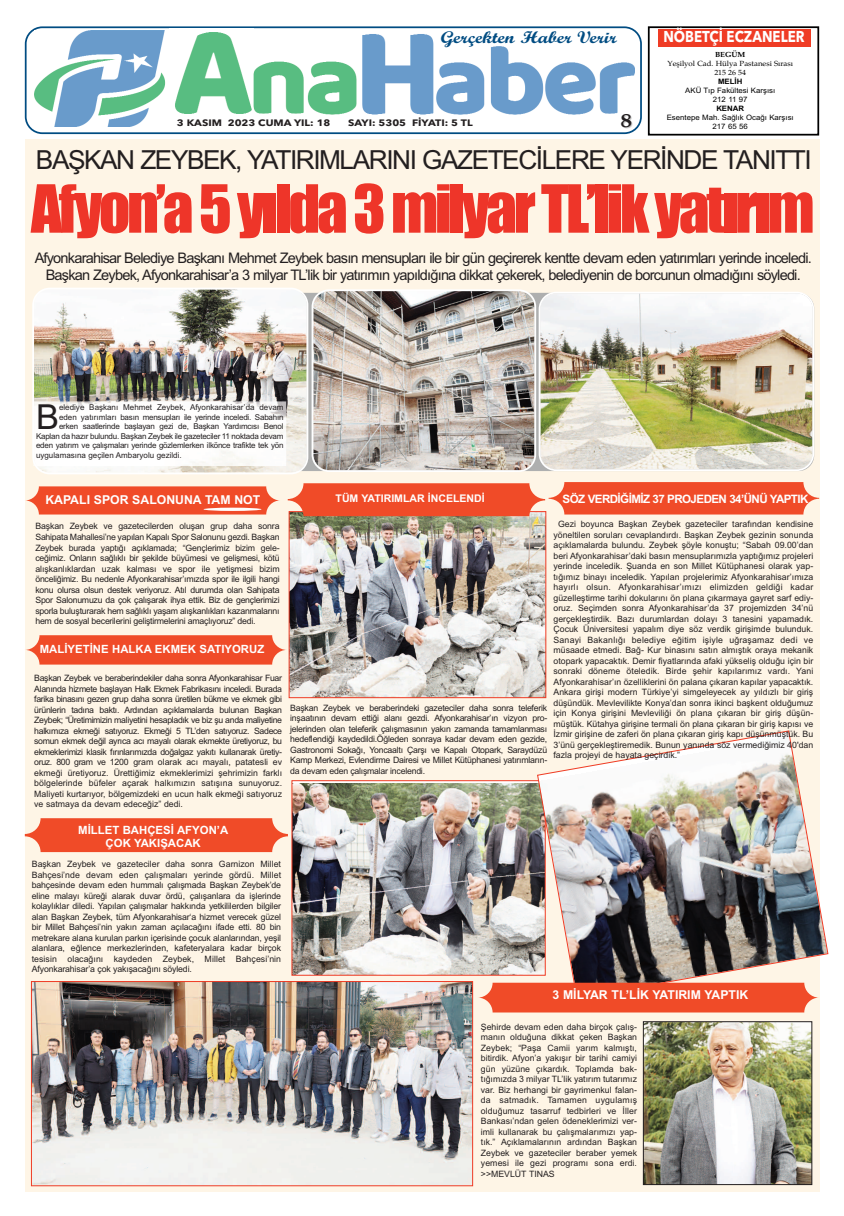
<style>
.page{position:relative;width:844px;height:1216px;background:#fff}
.page>*{position:absolute;margin:0;border:0;box-sizing:border-box;transform-origin:0 0}
.t1{font:61.25px "Impact";letter-spacing:-.055em;color:#ee3529}
.t2{font:34.48px "Arial";color:#231f20}
.t3{font:26.25px "Arial";letter-spacing:-.055em;color:#231f20}
.t4{font:700 19.69px "Palatino";color:#231f20;scale:1.19 1}
.t5{font:17.06px "Script MT Bold";color:#004c82;scale:1.17 1}
.t6{font:700 15.58px "Avenir Next LT Pro";color:#fff;scale:.85 1}
.t7{font:14.61px/17.5px "Arial";letter-spacing:-.055em;color:#231f20;text-align:center}
.t8{font:700 12.25px "Arial";color:#fff}
.t9{font:700 11.55px "Arial";letter-spacing:-.05em;color:#fff}
.t10{font:700 11.38px/13.7px "Arial";color:#fff;text-align:center}
.t11{font:700 10.5px "Arial";color:#fff}
.t12{font:700 9.28px "Avenir Next LT Pro";color:#231f20;scale:1.15 1}
.t13{font:8.75px/10.5px "Arial";color:#231f20;text-align:justify}
.t14{font:8.05px "Arial";letter-spacing:-.03em;color:#231f20}
.t15{font:8.05px "Arial";color:#231f20}
.t16{font:7.44px/8.9px "Arial";color:#000;text-align:center;scale:1.05 1}
.t17{font:7.44px/9px "Palatino";color:#000;text-align:center;scale:1.05 1}
.t18{font:700 7.44px "Arial";color:#000;scale:1.05 1}
.t19{font:700 7.44px "Palatino";color:#000;scale:1.05 1}
</style>
<div class="page">
<svg style="left:25px;top:26px;width:616px;height:108px"></svg>
<img style="left:35px;top:30px;width:134px;height:96px">
<img style="left:170px;top:29px;width:83px;height:88px">
<img style="left:358px;top:31px;width:80px;height:85px">
<img style="left:253px;top:54px;width:106px;height:62px">
<img style="left:436px;top:46px;width:198px;height:70px">
<div style="left:647px;top:26px;width:172px;height:109px;border:2px solid #000"></div>
<div style="left:657px;top:30px;width:152px;height:17px;background:#ef3c25"></div>
<div style="left:25px;top:139px;width:794px;height:1052px;background:#fef5e6"></div>
<img style="left:32px;top:288px;width:276px;height:186px">
<svg style="left:33px;top:401px;width:1px;height:65px"></svg>
<div style="left:34px;top:401px;width:252px;height:65px;background:#fffefd"></div>
<img style="left:311px;top:289px;width:225px;height:183px">
<img style="left:538px;top:292px;width:276px;height:179px">
<div style="left:25px;top:486px;width:255px;height:28px;background:#f04b28;border-radius:14px"></div>
<svg style="left:203px;top:507px;width:58px;height:4px"></svg>
<div style="left:25px;top:635px;width:262px;height:29px;background:#f04b28;border-radius:15px"></div>
<div style="left:25px;top:818px;width:263px;height:34px;background:#f04b28;border-radius:16px"></div>
<img style="left:290px;top:513px;width:254px;height:183px">
<div style="left:288px;top:511px;width:258px;height:187px;border:1px solid #ef3c25"></div>
<div style="left:288px;top:483px;width:257px;height:33px;background:#f04b28;border-radius:16px"></div>
<img style="left:33px;top:983px;width:438px;height:201px">
<div style="left:31px;top:981px;width:442px;height:205px;border:1px solid #ef3c25"></div>
<img style="left:293px;top:783px;width:243px;height:190px">
<div style="left:291px;top:780px;width:254px;height:195px;border:1px solid #ef3c25"></div>
<div style="left:548px;top:482px;width:271px;height:32px;background:#f04b28;border-radius:16px"></div>
<img style="left:536px;top:730px;width:292px;height:268px">
<div style="left:477px;top:982px;width:342px;height:30px;background:#f04b28;border-radius:15px"></div>
<img style="left:644px;top:1023px;width:166px;height:159px">
<div style="left:642px;top:1021px;width:170px;height:163px;border:1px solid #231f20"></div>
<h3 class="t6" style="left:663px;top:31px;width:167px">NÖBETÇİ ECZANELER</h3>
<p class="t19" style="left:714px;top:50px;width:30px">BEGÜM</p>
<p class="t17" style="left:667px;top:59px;width:121px">Yeşilyol Cad. Hülya Pastanesi Sırası<br>215 26 54</p>
<p class="t18" style="left:717px;top:77px;width:25px">MELİH</p>
<p class="t16" style="left:685px;top:86px;width:87px">AKÜ Tıp Fakültesi Karşısı<br>212 11 97</p>
<p class="t18" style="left:716px;top:104px;width:28px">KENAR</p>
<p class="t16" style="left:666px;top:113px;width:122px">Esentepe Mah. Sağlık Ocağı Karşısı<br>217 65 56</p>
<h3 class="t3" style="left:36px;top:145px;width:777px">BAŞKAN ZEYBEK, YATIRIMLARINI GAZETECİLERE YERİNDE TANITTI</h3>
<h1 class="t1" style="left:31px;top:176px;width:785px">Afyon’a5yılda3milyarTL’likyatırım</h1>
<p class="t7" style="left:35px;top:249px;width:778px">Afyonkarahisar Belediye Başkanı Mehmet Zeybek basın mensupları ile bir gün geçirerek kentte devam eden yatırımları yerinde inceledi.<br>Başkan Zeybek, Afyonkarahisar’a 3 milyar TL’lik bir yatırımın yapıldığına dikkat çekerek, belediyenin de borcunun olmadığını söyledi.</p>
<h3 class="t5" style="left:441px;top:27px;width:152px">Gerçekten Haber Verir</h3>
<p class="t12" style="left:177px;top:120px;width:135px">3 KASIM 2023 CUMA YIL: 18</p>
<p class="t12" style="left:348px;top:120px;width:110px">SAYI: 5305 FİYATI: 5 TL</p>
<h3 class="t4" style="left:620px;top:109px;width:11px">8</h3>
<h2 class="t2" style="left:36px;top:397px;width:24px">B</h2>
<p class="t15" style="left:59px;top:402px;width:226px">elediye Başkanı Mehmet Zeybek, Afyonkarahisar’da devam</p>
<p class="t14" style="left:59px;top:412px;width:226px">eden yatırımları basın mensupları ile yerinde inceledi. Sabahın</p>
<p class="t14" style="left:59px;top:421px;width:226px">erken saatlerinde başlayan gezi de, Başkan Yardımcısı Benol</p>
<p class="t14" style="left:36px;top:431px;width:249px">Kaplan da hazır bulundu. Başkan Zeybek ile gazeteciler 11 noktada devam</p>
<p class="t14" style="left:36px;top:441px;width:249px">eden yatırım ve çalışmaları yerinde gözlemlerken ilkönce trafikte tek yön</p>
<p class="t15" style="left:36px;top:450px;width:147px">uygulamasına geçilen Ambaryolu gezildi.</p>
<p class="t11" style="left:335px;top:492px;width:151px">TÜM YATIRIMLAR İNCELENDİ</p>
<h3 class="t9" style="left:562px;top:492px;width:247px">SÖZ VERDİĞİMİZ 37 PROJEDEN 34’ÜNÜ YAPTIK</h3>
<p class="t13" style="left:553px;top:519px;width:261px;text-indent:5px">Gezi boyunca Başkan Zeybek gazeteciler tarafından kendisine yöneltilen soruları cevaplandırdı. Başkan Zeybek gezinin sonunda açıklamalarda bulundu. Zeybek şöyle konuştu; “Sabah 09.00’dan beri Afyonkarahisar’daki basın mensuplarımızla yaptığımız projeleri yerinde inceledik. Şuanda en son Millet Kütüphanesi olarak yap&shy;tığımız binayı inceledik. Yapılan projelerimiz Afyonkarahisar’ımıza hayırlı olsun. Afyonkarahisar’ımızı elimizden geldiği kadar güzelleştirme tarihi dokularını ön plana çıkarmaya gayret sarf ediy&shy;oruz. Seçimden sonra Afyonkarahisar’da 37 projemizden 34’nü gerçekleştirdik. Bazı durumlardan dolayı 3 tanesini yapamadık.<br>Çocuk Üniversitesi yapalım diye söz verdik girişimde bulunduk.<br>Sanayi Bakanlığı belediye eğitim işiyle uğraşamaz dedi ve müsaade etmedi. Bağ- Kur binasını satın almıştık oraya mekanik otopark yapacaktık. Demir fiyatlarında afaki yükseliş olduğu için bir sonraki döneme öteledik. Birde şehir kapılarımız vardı. Yani Afyonkarahisar’ın özelliklerini ön palana çıkaran kapılar yapacaktık.<br>Ankara girişi modern Türkiye’yi simgeleyecek ay yıldızlı bir giriş düşündük. Mevlevilikte Konya’dan sonra ikinci başkent olduğumuz için Konya girişini Mevleviliği ön plana çıkaran bir giriş düşün&shy;müştük. Kütahya girişine termali ön plana çıkaran bir giriş kapısı ve İzmir girişine de zaferi ön plana çıkaran giriş kapı düşünmüştük. Bu 3’ünü gerçekleştiremedik. Bunun yanında söz vermediğimiz 40'dan fazla projeyi de hayata geçirdik.”</p>
<h3 class="t8" style="left:45px;top:492px;width:216px">KAPALI SPOR SALONUNA TAM NOT</h3>
<p class="t13" style="left:35px;top:521px;width:246px">Başkan Zeybek ve gazetecilerden oluşan grup daha sonra Sahipata Mahallesi’ne yapılan Kapalı Spor Salonunu gezdi. Başkan Zeybek burada yaptığı açıklamada; “Gençlerimiz bizim gele&shy;ceğimiz. Onların sağlıklı bir şekilde büyümesi ve gelişmesi, kötü alışkanlıklardan uzak kalması ve spor ile yetişmesi bizim önceliğimiz. Bu nedenle Afyonkarahisar’ımızda spor ile ilgili hangi konu olursa olsun destek veriyoruz. Atıl durumda olan Sahipata Spor Salonumuzu da çok çalışarak ihya ettik. Biz de gençlerimizi sporla buluşturarak hem sağlıklı yaşam alışkanlıkları kazanmalarını hem de sosyal becerilerini geliştirmelerini amaçlıyoruz” dedi.</p>
<h3 class="t10" style="left:40px;top:642px;width:226px">MALİYETİNE HALKA EKMEK SATIYORUZ</h3>
<p class="t13" style="left:34px;top:672px;width:249px">Başkan Zeybek ve beraberindekiler daha sonra Afyonkarahisar Fuar Alanında hizmete başlayan Halk Ekmek Fabrikasını inceledi. Burada farika binasını gezen grup daha sonra üretilen bükme ve ekmek gibi ürünlerin tadına baktı. Ardından açıklamalarda bulunan Başkan Zeybek; “Üretimimizin maliyetini hesapladık ve biz şu anda maliyetine halkımıza ekmeği satıyoruz. Ekmeği 5 TL’den satıyoruz. Sadece somun ekmek değil ayrıca acı mayalı olarak ekmekte üretiyoruz, bu ekmeklerimizi klasik fırınlarımızda doğalgaz yakıtı kullanarak üretiy&shy;oruz. 800 gram ve 1200 gram olarak acı mayalı, patatesli ev ekmeği üretiyoruz. Ürettiğimiz ekmeklerimizi şehrimizin farklı bölgelerinde büfeler açarak halkımızın satışına sunuyoruz.<br>Maliyeti kurtarıyor, bölgemizdeki en ucun halk ekmeği satıyoruz ve satmaya da devam edeceğiz” dedi.</p>
<h3 class="t10" style="left:78px;top:823px;width:151px">MİLLET BAHÇESİ AFYON’A<br>ÇOK YAKIŞACAK</h3>
<p class="t13" style="left:32px;top:858px;width:251px">Başkan Zeybek ve gazeteciler daha sonra Garnizon Millet Bahçesi’nde devam eden çalışmaları yerinde gördü. Millet bahçesinde devam eden hummalı çalışmada Başkan Zeybek’de eline malayı küreği alarak duvar ördü, çalışanlara da işlerinde kolaylıklar diledi. Yapılan çalışmalar hakkında yetkililerden bilgiler alan Başkan Zeybek, tüm Afyonkarahisar‘a hizmet verecek güzel bir Millet Bahçesi’nin yakın zaman açılacağını ifade etti. 80 bin metrekare alana kurulan parkın içerisinde çocuk alanlarından, yeşil alanlara, eğlence merkezlerinden, kafeteryalara kadar birçok tesisin olacağını kaydeden Zeybek, Millet Bahçesi’nin Afyonkarahisar’a çok yakışacağını söyledi.</p>
<p class="t13" style="left:290px;top:702px;width:258px">Başkan Zeybek ve beraberindeki gazeteciler daha sonra teleferik inşaatının devam ettiği alanı gezdi. Afyonkarahisar’ın vizyon pro&shy;jelerinden olan teleferik çalışmasının yakın zamanda tamamlanması hedeflendiği kaydedildi.Öğleden sonraya kadar devam eden gezide, Gastronomi Sokağı, Yoncaaltı Çarşı ve Kapalı Otopark, Saraydüzü Kamp Merkezi, Evlendirme Dairesi ve Millet Kütüphanesi yatırımların&shy;da devam eden çalışmalar incelendi.</p>
<h3 class="t8" style="left:552px;top:987px;width:197px">3 MİLYAR TL’LİK YATIRIM YAPTIK</h3>
<p class="t13" style="left:481px;top:1021px;width:158px">Şehirde devam eden daha birçok çalış&shy;manın olduğuna dikkat çeken Başkan Zeybek; “Paşa Camii yarım kalmıştı, bitirdik. Afyon’a yakışır bir tarihi camiyi gün yüzüne çıkardık. Toplamda bak&shy;tığımızda 3 milyar TL’lik yatırım tutarımız var. Biz herhangi bir gayrimenkul falan&shy;da satmadık. Tamamen uygulamış olduğumuz tasarruf tedbirleri ve İller Bankası’ndan gelen ödeneklerimizi ver&shy;imli kullanarak bu çalışmalarımızı yap&shy;tık.” Açıklamalarının ardından Başkan Zeybek ve gazeteciler beraber yemek yemesi ile gezi programı sona erdi. &gt;&gt;MEVLÜT TINAS</p>
</div>
